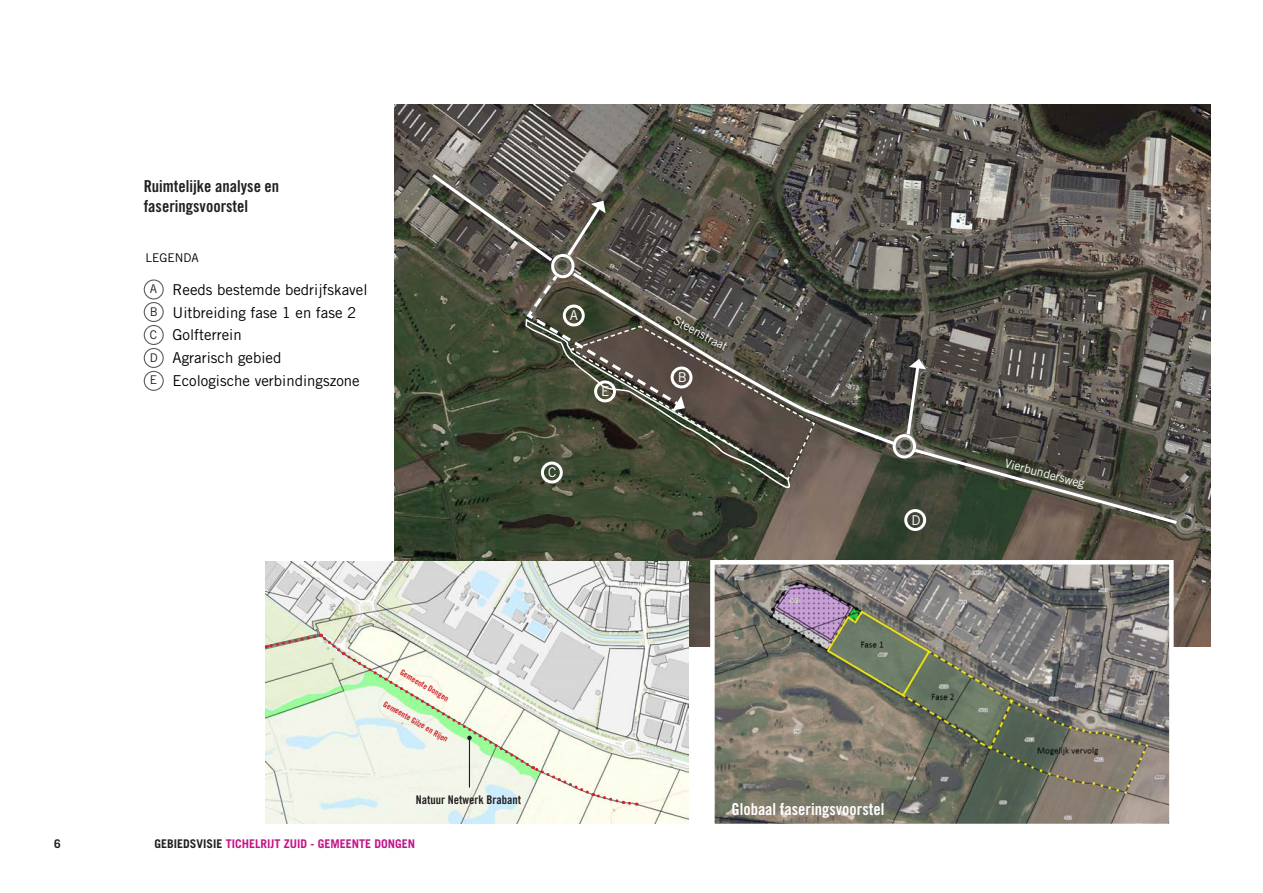
<style>
.page{position:relative;width:1263px;height:893px;background:#fff}
.page>*{position:absolute;margin:0;border:0;box-sizing:border-box;transform-origin:0 0}
.t1{font:16.5px/19.8px "Trade Gothic LT Std Bd Cn 20";color:#231f20}
.t2{font:16.5px "Trade Gothic LT Std Bd Cn 20";color:#fff}
.t3{font:15px "Trade Gothic LT Std";color:#000001}
.t4{font:13.5px "Trade Gothic LT Std";color:#fff}
.t5{font:700 12px "Trade Gothic LT Std";color:#c51388}
.t6{font:12px "Trade Gothic LT Std";color:#fff}
.t7{font:12px "Trade Gothic LT Std Bd Cn 20";color:#231f20}
.t8{font:12px "Trade Gothic LT Std";color:#000001}
.t9{font:12px "Trade Gothic LT Std";color:#231f20}
.t10{font:700 12px "Trade Gothic LT Std";color:#231f20}
.t11{font:8.25px "Trade Gothic LT Std Bd Cn 20";color:#d1232a}
.s1{color:#231f20}
</style>
<div class="page">
<div style="left:144px;top:279px;width:20px;height:20px;border:1px solid #231f20;border-radius:50%"></div>
<div style="left:144px;top:302px;width:20px;height:20px;border:1px solid #231f20;border-radius:50%"></div>
<div style="left:144px;top:325px;width:20px;height:20px;border:1px solid #231f20;border-radius:50%"></div>
<div style="left:144px;top:348px;width:20px;height:20px;border:1px solid #231f20;border-radius:50%"></div>
<div style="left:144px;top:371px;width:20px;height:20px;border:1px solid #231f20;border-radius:50%"></div>
<img style="left:395px;top:105px;width:815px;height:541px">
<div style="left:904px;top:509px;width:22px;height:22px;border:3px solid #fff;border-radius:50%"></div>
<svg style="left:524px;top:272px;width:292px;height:209px;background:#625d50"></svg>
<svg style="left:429px;top:171px;width:126px;height:93px;background:#615e56"></svg>
<svg style="left:570px;top:270px;width:327px;height:177px;background:#515049"></svg>
<svg style="left:911px;top:447px;width:270px;height:111px;background:#525245"></svg>
<div style="left:551px;top:254px;width:23px;height:24px;border:3px solid #fff;border-radius:50%"></div>
<div style="left:893px;top:434px;width:23px;height:24px;border:3px solid #fff;border-radius:50%"></div>
<svg style="left:564px;top:201px;width:42px;height:58px;background:#686458"></svg>
<svg style="left:905px;top:359px;width:21px;height:79px;background:#716f6b"></svg>
<svg style="left:524px;top:318px;width:268px;height:172px;background:#535345"></svg>
<div style="left:594px;top:380px;width:22px;height:22px;border:3px solid #fff;border-radius:50%"></div>
<img style="left:715px;top:565px;width:454px;height:258px">
<div style="left:710px;top:560px;width:464px;height:268px;border:4px solid #fff"></div>
<img style="left:266px;top:561px;width:422px;height:262px">
<svg style="left:266px;top:633px;width:364px;height:172px;background:#e5ecdd"></svg>
<p class="t1" style="left:144px;top:176px;width:137px">Ruimtelijke analyse en faseringsvoorstel</p>
<p class="t8" style="left:145px;top:250px;width:55px">LEGENDA</p>
<p class="t9" style="left:150px;top:282px;width:9px">A</p>
<p class="t3" style="left:173px;top:281px;width:196px">Reeds bestemde bedrijfskavel</p>
<p class="t9" style="left:150px;top:304px;width:10px">B</p>
<p class="t9" style="left:150px;top:327px;width:9px">C</p>
<p class="t9" style="left:150px;top:350px;width:10px">D</p>
<p class="t9" style="left:150px;top:373px;width:9px">E</p>
<p class="t3" style="left:173px;top:303px;width:185px">Uitbreiding fase 1 en fase 2</p>
<p class="t3" style="left:173px;top:326px;width:71px">Golfterrein</p>
<p class="t3" style="left:173px;top:349px;width:110px">Agrarisch gebied</p>
<p class="t3" style="left:173px;top:372px;width:189px">Ecologische verbindingszone</p>
<p class="t4" style="left:570px;top:307px;width:10px">A</p>
<p class="t4" style="left:601px;top:383px;width:10px">E</p>
<p class="t4" style="left:548px;top:464px;width:10px">C</p>
<p class="t11" style="left:403px;top:667px;width:56px;rotate:30deg">Gemeente Dongen</p>
<p class="t11" style="left:387px;top:699px;width:75px;rotate:30deg">Gemeente Gilze en Rijen</p>
<p class="t7" style="left:416px;top:792px;width:107px">Natuur Netwerk Brabant</p>
<p class="t10" style="left:54px;top:836px;width:8px">6</p>
<p class="t5" style="left:154px;top:836px;width:262px"><span class="s1">GEBIEDSVISIE</span> TICHELRIJT ZUID - GEMEENTE DONGEN</p>
<p class="t6" style="left:678px;top:313px;width:61px;rotate:28deg">Steenstraat</p>
<p class="t4" style="left:678px;top:369px;width:11px">B</p>
<p class="t4" style="left:911px;top:512px;width:11px">D</p>
<p class="t2" style="left:731px;top:799px;width:154px">Globaal faseringsvoorstel</p>
<p class="t6" style="left:1007px;top:456px;width:84px;rotate:15deg">Vierbundersweg</p>
</div>
